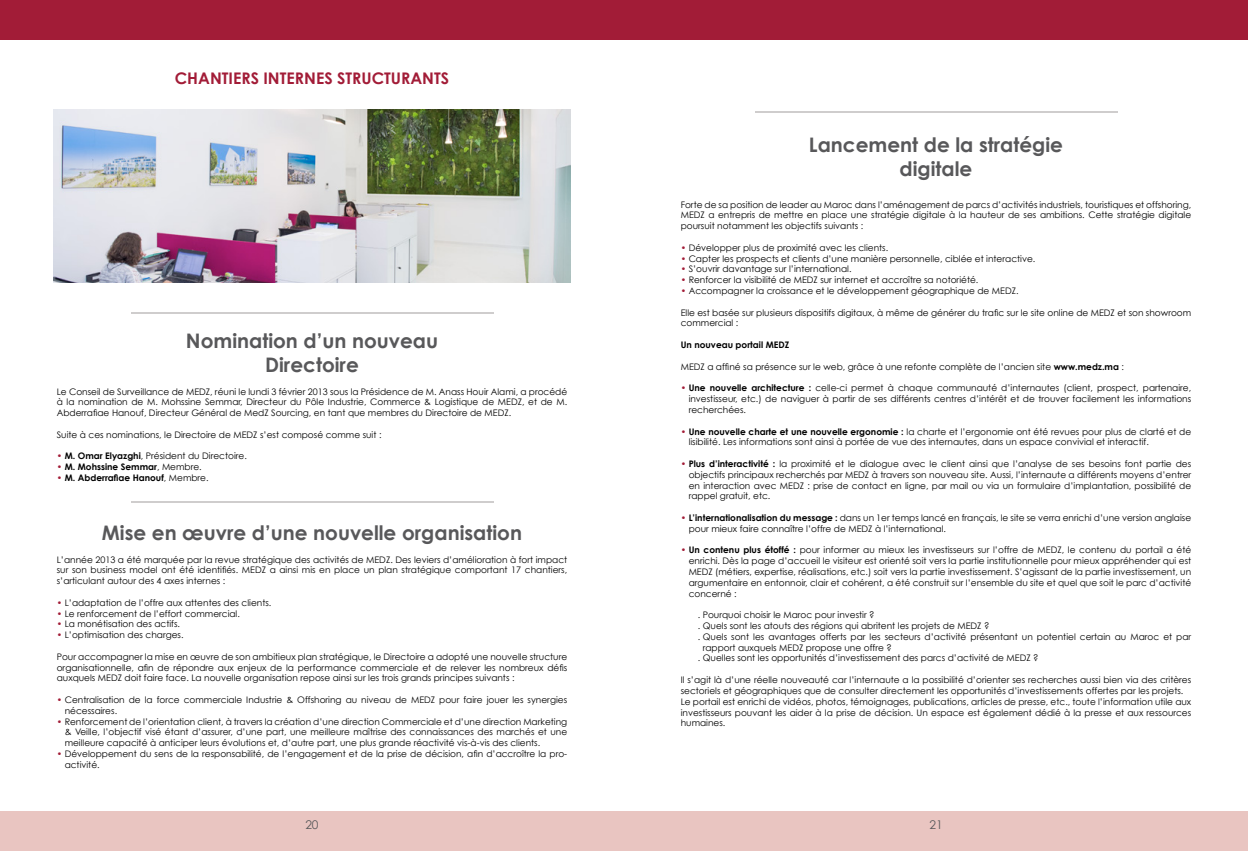
<style>
.page{position:relative;width:1248px;height:851px;background:#fff}
.page>*{position:absolute;margin:0;border:0;box-sizing:border-box;transform-origin:0 0}
.t1{font:700 20px/24px "Century Gothic";color:#58585a;text-align:center}
.t2{font:700 16px "Century Gothic";color:#a21c37}
.t3{font:12px "Century Gothic";color:#58585a}
.t4{font:9px/10.8px "Century Gothic";color:#000;text-align:justify}
.t5{font:700 9px "Century Gothic";color:#000}
.s1{color:#a21c37}
.s2{font-weight:700}
.s3{font-weight:400;color:#a21c37}
.s4{font-weight:400}
</style>
<div class="page">
<div style="left:0;top:811px;width:1247px;height:39px;background:#e9c5c1"></div>
<div style="left:0;top:0;width:1247px;height:40px;background:#a21c37"></div>
<img style="left:54px;top:110px;width:516px;height:172px">
<hr style="left:131px;top:312px;width:362px;height:2px;background:#cfcdcd">
<hr style="left:754px;top:111px;width:363px;height:2px;background:#cfcdcd">
<hr style="left:131px;top:501px;width:362px;height:1px;background:#cfcdcd">
<h2 class="t2" style="left:175px;top:68px;width:276px">CHANTIERS INTERNES STRUCTURANTS</h2>
<h1 class="t1" style="left:186px;top:328px;width:254px">Nomination d’un nouveau<br>Directoire</h1>
<p class="t4" style="left:57px;top:386px;width:512px">Le Conseil de Surveillance de MEDZ, réuni le lundi 3 février 2013 sous la Présidence de M. Anass Houir Alami, a procédé à la nomination de M. Mohssine Semmar, Directeur du Pôle Industrie, Commerce &amp; Logistique de MEDZ, et de M.<br>Abderrafiae Hanouf, Directeur Général de MedZ Sourcing, en tant que membres du Directoire de MEDZ.</p>
<p class="t4" style="left:57px;top:429px;width:326px">Suite à ces nominations, le Directoire de MEDZ s’est composé comme suit :</p>
<p class="t4" style="left:57px;top:450px;width:192px"><span class="s1">•</span> <span class="s2">M. Omar Elyazghi</span>, Président du Directoire.</p>
<p class="t5" style="left:57px;top:461px;width:146px"><span class="s3">•</span> M. Mohssine Semmar<span class="s4">, Membre.</span></p>
<p class="t5" style="left:57px;top:472px;width:153px"><span class="s3">•</span> M. Abderrafiae Hanouf<span class="s4">, Membre.</span></p>
<h1 class="t1" style="left:102px;top:520px;width:422px">Mise en œuvre d’une nouvelle organisation</h1>
<p class="t4" style="left:57px;top:553px;width:512px">L’année 2013 a été marquée par la revue stratégique des activités de MEDZ. Des leviers d’amélioration à fort impact sur son business model ont été identifiés. MEDZ a ainsi mis en place un plan stratégique comportant 17 chantiers, s’articulant autour des 4 axes internes :</p>
<p class="t4" style="left:57px;top:597px;width:216px"><span class="s1">•</span> L’adaptation de l’offre aux attentes des clients.</p>
<p class="t4" style="left:57px;top:607px;width:185px"><span class="s1">•</span> Le renforcement de l’effort commercial.</p>
<p class="t4" style="left:57px;top:618px;width:125px"><span class="s1">•</span> La monétisation des actifs.</p>
<p class="t4" style="left:57px;top:629px;width:128px"><span class="s1">•</span> L’optimisation des charges.</p>
<p class="t4" style="left:57px;top:651px;width:512px">Pour accompagner la mise en œuvre de son ambitieux plan stratégique, le Directoire a adopté une nouvelle structure organisationnelle, afin de répondre aux enjeux de la performance commerciale et de relever les nombreux défis auxquels MEDZ doit faire face. La nouvelle organisation repose ainsi sur les trois grands principes suivants :</p>
<p class="t4" style="left:65px;top:694px;width:504px;text-indent:-8px"><span class="s1">•</span> Centralisation de la force commerciale Industrie &amp; Offshoring au niveau de MEDZ pour faire jouer les synergies nécessaires.</p>
<p class="t4" style="left:65px;top:715px;width:504px;text-indent:-8px"><span class="s1">•</span> Renforcement de l’orientation client, à travers la création d’une direction Commerciale et d’une direction Marketing &amp; Veille, l’objectif visé étant d’assurer, d’une part, une meilleure maîtrise des connaissances des marchés et une meilleure capacité à anticiper leurs évolutions et, d’autre part, une plus grande réactivité vis-à-vis des clients.</p>
<p class="t4" style="left:65px;top:748px;width:504px;text-indent:-8px"><span class="s1">•</span> Développement du sens de la responsabilité, de l’engagement et de la prise de décision, afin d’accroître la pro&shy;activité.</p>
<h1 class="t1" style="left:808px;top:133px;width:256px">Lancement de la stratégie digitale</h1>
<p class="t4" style="left:680px;top:199px;width:512px">Forte de sa position de leader au Maroc dans l’aménagement de parcs d’activités industriels, touristiques et offshoring, MEDZ a entrepris de mettre en place une stratégie digitale à la hauteur de ses ambitions. Cette stratégie digitale poursuit notamment les objectifs suivants :</p>
<p class="t4" style="left:680px;top:242px;width:209px"><span class="s1">•</span> Développer plus de proximité avec les clients.</p>
<p class="t4" style="left:680px;top:253px;width:356px"><span class="s1">•</span> Capter les prospects et clients d’une manière personnelle, ciblée et interactive.</p>
<p class="t4" style="left:680px;top:263px;width:172px"><span class="s1">•</span> S’ouvrir davantage sur l’international.</p>
<p class="t4" style="left:680px;top:274px;width:299px"><span class="s1">•</span> Renforcer la visibilité de MEDZ sur internet et accroître sa notoriété.</p>
<p class="t4" style="left:680px;top:285px;width:339px"><span class="s1">•</span> Accompagner la croissance et le développement géographique de MEDZ.</p>
<p class="t4" style="left:680px;top:307px;width:512px">Elle est basée sur plusieurs dispositifs digitaux, à même de générer du trafic sur le site online de MEDZ et son showroom commercial :</p>
<p class="t5" style="left:680px;top:339px;width:110px">Un nouveau portail MEDZ</p>
<p class="t4" style="left:680px;top:361px;width:445px">MEDZ a affiné sa présence sur le web, grâce à une refonte complète de l’ancien site <span class="s2">www.medz.ma</span> :</p>
<p class="t4" style="left:688px;top:382px;width:504px;text-indent:-8px"><span class="s1">•</span> <span class="s2">Une nouvelle architecture :</span> celle-ci permet à chaque communauté d’internautes (client, prospect, partenaire, investisseur, etc.) de naviguer à partir de ses différents centres d’intérêt et de trouver facilement les informations recherchées.</p>
<p class="t4" style="left:688px;top:425px;width:504px;text-indent:-8px"><span class="s1">•</span> <span class="s2">Une nouvelle charte et une nouvelle ergonomie :</span> la charte et l’ergonomie ont été revues pour plus de clarté et de lisibilité. Les informations sont ainsi à portée de vue des internautes, dans un espace convivial et interactif.</p>
<p class="t4" style="left:688px;top:458px;width:504px;text-indent:-8px"><span class="s1">•</span> <span class="s2">Plus d’interactivité :</span> la proximité et le dialogue avec le client ainsi que l’analyse de ses besoins font partie des objectifs principaux recherchés par MEDZ à travers son nouveau site. Aussi, l’internaute a différents moyens d’entrer en interaction avec MEDZ : prise de contact en ligne, par mail ou via un formulaire d’implantation, possibilité de rappel gratuit, etc.</p>
<p class="t4" style="left:688px;top:512px;width:504px;text-indent:-8px"><span class="s1">•</span> <span class="s2">L’internationalisation du message :</span> dans un 1er temps lancé en français, le site se verra enrichi d’une version anglaise pour mieux faire connaître l’offre de MEDZ à l’international.</p>
<p class="t4" style="left:688px;top:544px;width:504px;text-indent:-8px"><span class="s1">•</span> <span class="s2">Un contenu plus étoffé :</span> pour informer au mieux les investisseurs sur l’offre de MEDZ, le contenu du portail a été enrichi. Dès la page d’accueil le visiteur est orienté soit vers la partie institutionnelle pour mieux appréhender qui est MEDZ (métiers, expertise, réalisations, etc.) soit vers la partie investissement. S’agissant de la partie investissement, un argumentaire en entonnoir, clair et cohérent, a été construit sur l’ensemble du site et quel que soit le parc d’activité concerné :</p>
<p class="t4" style="left:697px;top:609px;width:178px">. Pourquoi choisir le Maroc pour investir ?</p>
<p class="t4" style="left:697px;top:620px;width:293px">. Quels sont les atouts des régions qui abritent les projets de MEDZ ?</p>
<p class="t4" style="left:697px;top:631px;width:495px">. Quels sont les avantages offerts par les secteurs d’activité présentant un potentiel certain au Maroc et par</p>
<p class="t4" style="left:702px;top:641px;width:190px">rapport auxquels MEDZ propose une offre ?</p>
<p class="t4" style="left:697px;top:652px;width:342px">. Quelles sont les opportunités d’investissement des parcs d’activité de MEDZ ?</p>
<p class="t4" style="left:680px;top:674px;width:512px;text-align:left">Il s’agit là d’une réelle nouveauté car l’internaute a la possibilité d’orienter ses recherches aussi bien via des critères sectoriels et géographiques que de consulter directement les opportunités d’investissements offertes par les projets.<br>Le portail est enrichi de vidéos, photos, témoignages, publications, articles de presse, etc., toute l’information utile aux investisseurs pouvant les aider à la prise de décision. Un espace est également dédié à la presse et aux ressources humaines.</p>
<h3 class="t3" style="left:305px;top:817px;width:15px">20</h3>
<h3 class="t3" style="left:929px;top:817px;width:15px">21</h3>
</div>
